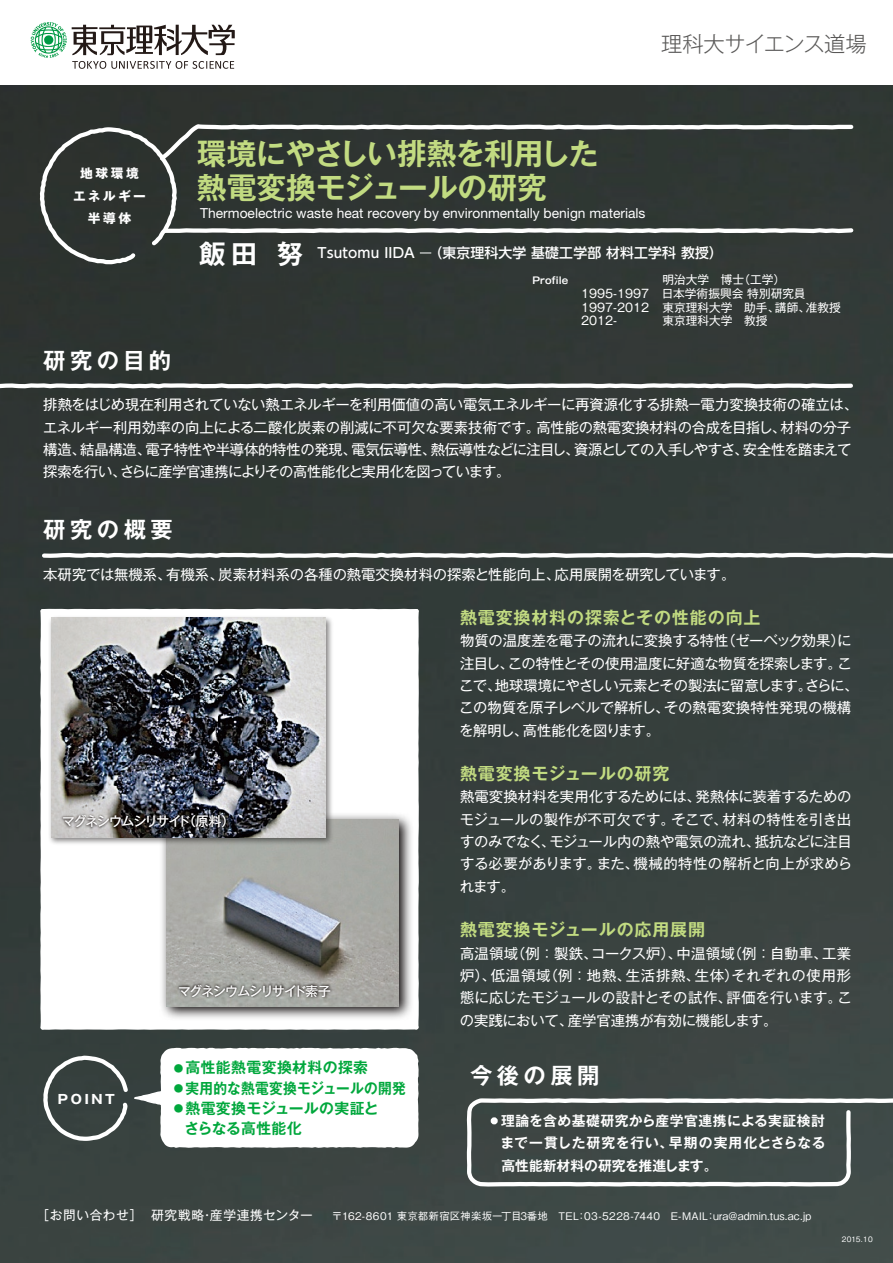
<style>
.page{position:relative;width:893px;height:1263px;background:#fff}
.page>*{position:absolute;margin:0;border:0;box-sizing:border-box;transform-origin:0 0}
.t1{font:700 29.7px/34px "Gothic MB101 Pro De";letter-spacing:-.005em;color:#c2db81}
.t2{font:700 22.35px "Gothic MB101 Pro De";letter-spacing:.2em;color:#fff}
.t3{font:300 21.3px "Gothic MB101 Pro";letter-spacing:-.03em;color:#595857}
.t4{font:700 16.95px "Gothic MB101 Pro De";letter-spacing:.05em;color:#c2db81}
.t5{font:700 14.85px/20.2px "Gothic MB101 Pro De";letter-spacing:.025em;color:#00a73c}
.t6{font:700 14.85px "Gothic MB101 Pro De";letter-spacing:.025em;color:#00a73c;scale:.92 1}
.t7{font:14.4px/22.4px "Gothic MB101 Pro";letter-spacing:-.015em;color:#fff}
.t8{font:13.8px "Helvetica Neue LT Std";color:#fff}
.t9{font:700 13.8px/22.4px "Gothic MB101 Pro De";color:#fff;text-align:justify}
.t10{font:500 13.8px "UD Shin Go Pro";letter-spacing:.015em;color:#fff}
.t11{font:12.75px "Gothic MB101 Pro";letter-spacing:-.08em;color:#fff}
.t12{font:12.75px "Gothic MB101 Pro";letter-spacing:.05em;color:#fff}
.t13{font:700 12.75px/22.4px "Gothic MB101 Pro";letter-spacing:.2em;color:#fff;text-align:center}
.t14{font:11.7px/13.8px "Gothic MB101 Pro";color:#fff}
.t15{font:500 10.5px "Gothic BBB Pro";letter-spacing:.02em;color:#fff}
.t16{font:700 9.6px "Gothic MB101 Pro De";color:#fff}
.t17{font:500 7.5px "Gothic BBB Pro";letter-spacing:.02em;color:#fff}
.s1{font-family:"Gothic MB101 Pro De";font-weight:700;font-size:26.55px}
.s2{font-size:9.6px}
</style>
<div class="page">
<img style="left:0;top:86px;width:893px;height:1177px">
<svg style="left:0;top:381px;width:855px;height:10px"></svg>
<svg style="left:464px;top:1096px;width:429px;height:93px;background:#515a58"></svg>
<svg style="left:40px;top:551px;width:853px;height:9px"></svg>
<svg style="left:31px;top:22px;width:204px;height:47px"></svg>
<svg style="left:41px;top:1048px;width:378px;height:100px"></svg>
<svg style="left:38px;top:607px;width:383px;height:425px"></svg>
<svg style="left:38px;top:122px;width:817px;height:145px;background:#3b413e"></svg>
<div style="left:491px;top:1117px;width:7px;height:7px;border:4px solid #fff;border-radius:50%"></div>
<img style="left:160px;top:812px;width:254px;height:208px">
<img style="left:167px;top:819px;width:232px;height:187px">
<img style="left:40px;top:615px;width:294px;height:233px">
<img style="left:51px;top:618px;width:275px;height:219px">
<img style="left:59px;top:811px;width:173px;height:21px">
<img style="left:174px;top:981px;width:161px;height:21px">
<h3 class="t3" style="left:661px;top:26px;width:207px">理科大サイエンス道場</h3>
<p class="t13" style="left:73px;top:161px;width:75px">地球環境エネルギー半導体</p>
<h2 class="t2" style="left:43px;top:342px;width:129px">研究の目的</h2>
<h1 class="t1" style="left:197px;top:133px;width:403px">環境にやさしい排熱を利用した熱電変換モジュールの研究</h1>
<p class="t8" style="left:200px;top:205px;width:447px">Thermoelectric waste heat recovery by environmentally benign materials</p>
<p class="t10" style="left:199px;top:242px;width:525px"><span class="s1">飯田 努</span> Tsutomu IIDA （東京理科大学 基礎工学部 材料工学科 教授）</p>
<p class="t16" style="left:532px;top:272px;width:37px">Profile</p>
<p class="t14" style="left:581px;top:285px;width:69px;text-align:justify">1995-1997<br>1997-2012<br>2012-</p>
<p class="t14" style="left:662px;top:271px;width:180px">明治大学　博士（工学）<br>日本学術振興会 特別研究員<br>東京理科大学　助手、講師、准教授東京理科大学　教授</p>
<p class="t7" style="left:43px;top:392px;width:816px">排熱をはじめ現在利用されていない熱エネルギーを利用価値の高い電気エネルギーに再資源化する排熱－電力変換技術の確立は、エネルギー利用効率の向上による二酸化炭素の削減に不可欠な要素技術です。高性能の熱電変換材料の合成を目指し、材料の分子構造、結晶構造、電子特性や半導体的特性の発現、電気伝導性、熱伝導性などに注目し、資源としての入手しやすさ、安全性を踏まえて探索を行い、さらに産学官連携によりその高性能化と実用化を図っています。</p>
<h2 class="t2" style="left:43px;top:511px;width:131px">研究の概要</h2>
<p class="t7" style="left:43px;top:561px;width:693px">本研究では無機系、有機系、炭素材料系の各種の熱電交換材料の探索と性能向上、応用展開を研究しています。</p>
<p class="t11" style="left:62px;top:811px;width:173px">マグネシウムシリサイド（原料）</p>
<p class="t13" style="left:58px;top:1086px;width:59px">POINT</p>
<p class="t11" style="left:178px;top:980px;width:154px">マグネシウムシリサイド素子</p>
<p class="t5" style="left:174px;top:1056px;width:196px"><span class="s2">●</span> 高性能熱電変換材料の探索</p>
<p class="t6" style="left:174px;top:1075px;width:254px"><span class="s2">●</span> 実用的な熱電変換モジュールの開発</p>
<p class="t5" style="left:185px;top:1096px;width:196px;text-indent:-11px"><span class="s2">●</span> 熱電変換モジュールの実証とさらなる高性能化</p>
<p class="t4" style="left:460px;top:603px;width:302px">熱電変換材料の探索とその性能の向上</p>
<p class="t7" style="left:459px;top:627px;width:401px">物質の温度差を電子の流れに変換する特性（ゼーベック効果）に注目し、この特性とその使用温度に好適な物質を探索します。ここで、地球環境にやさしい元素とその製法に留意します。さらに、この物質を原子レベルで解析し、その熱電変換特性発現の機構を解明し、高性能化を図ります。</p>
<p class="t4" style="left:460px;top:760px;width:211px">熱電変換モジュールの研究</p>
<p class="t7" style="left:460px;top:784px;width:394px;text-align:justify">熱電変換材料を実用化するためには、発熱体に装着するためのモジュールの製作が不可欠です。そこで、材料の特性を引き出すのみでなく、モジュール内の熱や電気の流れ、抵抗などに注目する必要があります。また、機械的特性の解析と向上が求められます。</p>
<p class="t4" style="left:460px;top:916px;width:247px">熱電変換モジュールの応用展開</p>
<p class="t7" style="left:460px;top:940px;width:393px;text-align:justify">高温領域（例：製鉄、コークス炉）、中温領域（例：自動車、工業炉）、低温領域（例：地熱、生活排熱、生体）それぞれの使用形態に応じたモジュールの設計とその試作、評価を行います。この実践において、産学官連携が有効に機能します。</p>
<h2 class="t2" style="left:470px;top:1056px;width:131px">今後の展開</h2>
<p class="t9" style="left:500px;top:1108px;width:327px;text-indent:-13px">・理論を含め基礎研究から産学官連携による実証検討まで一貫した研究を行い、早期の実用化とさらなる高性能新材料の研究を推進します。</p>
<p class="t12" style="left:36px;top:1204px;width:278px">［お問い合わせ］ 研究戦略・産学連携センター</p>
<p class="t15" style="left:332px;top:1207px;width:481px">〒162-8601 東京都新宿区神楽坂一丁目3番地　TEL：03-5228-7440　E-MAIL：ura@admin.tus.ac.jp</p>
<p class="t17" style="left:842px;top:1233px;width:32px">2015.10</p>
</div>
